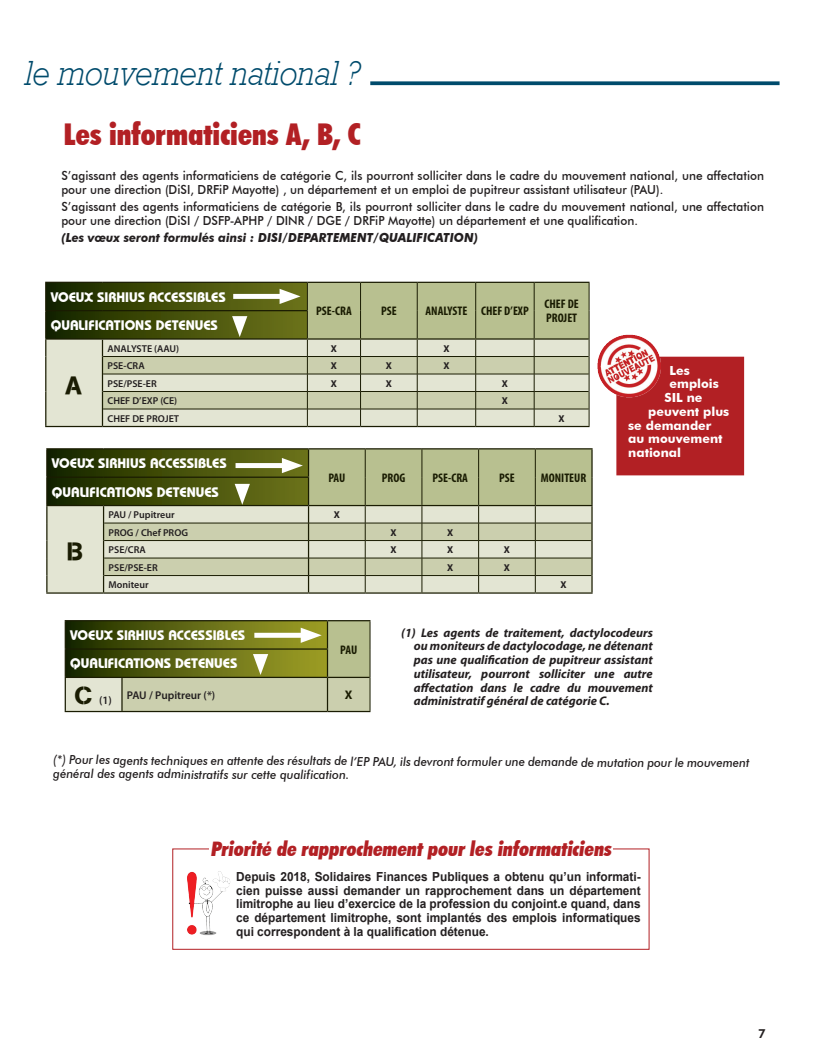
<style>
.page{position:relative;width:815px;height:1063px;background:#fff}
.page>*{position:absolute;margin:0;border:0;box-sizing:border-box;transform-origin:0 0}
.t1{font:italic 300 35px "Astute Light S Si";letter-spacing:-.01em;color:#004b6c;scale:.95 1}
.t2{font:900 condensed 30px "Futura BT";color:#b22024}
.t3{font:25px "Absolut DB Normal";color:#1a1c02}
.t4{font:900 condensed 20px "Futura BT";color:#b22024}
.t5{font:700 13.75px "Bauhaus IT Cby BT";color:#fff}
.t6{font:500 12.5px/13.8px "Futura BT";color:#231f20;scale:.95 1}
.t7{font:700 12.5px/13.8px "Arial";color:#231f20;text-align:justify;scale:.95 1}
.t8{font:italic 700 12.5px/13.8px "Myriad Pro";color:#231f20;text-align:justify}
.t9{font:italic 500 12.5px/13px "Futura BT";letter-spacing:-.005em;color:#231f20;scale:.95 1}
.t10{font:700 condensed 12.5px/13.8px "Myriad Pro";color:#1a1c02}
.t11{font:italic 700 12.5px "Futura BT";color:#231f20;scale:.95 1}
.t12{font:700 12.5px "Futura BT";color:#fff}
.t13{font:800 12.5px "Futura BT";color:#231f20}
.t14{font:700 12.5px "Myriad Pro";color:#1a1c02}
.t15{font:600 11.25px "Myriad Pro";color:#231f20}
.t16{font:600 10px "Myriad Pro";color:#231f20}
.t17{font:700 10px "Myriad Pro";color:#231f20}
</style>
<div class="page">
<svg style="left:370px;top:81px;width:410px;height:4px;background:#185c7a"></svg>
<hr style="left:45px;top:426px;width:57px;height:1px;background:#1a1c02">
<hr style="left:102px;top:426px;width:205px;height:1px;background:#1a1c02">
<hr style="left:307px;top:426px;width:54px;height:1px;background:#1a1c02">
<hr style="left:361px;top:426px;width:56px;height:1px;background:#1a1c02">
<hr style="left:417px;top:426px;width:59px;height:1px;background:#1a1c02">
<hr style="left:476px;top:426px;width:58px;height:1px;background:#1a1c02">
<hr style="left:534px;top:426px;width:56px;height:1px;background:#1a1c02">
<hr style="left:46px;top:448px;width:58px;height:1px;background:#1a1c02">
<hr style="left:104px;top:448px;width:205px;height:1px;background:#1a1c02">
<hr style="left:46px;top:592px;width:58px;height:2px;background:#1a1c02">
<hr style="left:309px;top:448px;width:56px;height:1px;background:#1a1c02">
<hr style="left:365px;top:448px;width:57px;height:1px;background:#1a1c02">
<hr style="left:422px;top:448px;width:57px;height:1px;background:#1a1c02">
<hr style="left:479px;top:448px;width:56px;height:1px;background:#1a1c02">
<hr style="left:535px;top:448px;width:58px;height:1px;background:#1a1c02">
<hr style="left:104px;top:592px;width:205px;height:2px;background:#1a1c02">
<hr style="left:309px;top:592px;width:56px;height:2px;background:#1a1c02">
<hr style="left:365px;top:592px;width:57px;height:2px;background:#1a1c02">
<hr style="left:422px;top:592px;width:57px;height:2px;background:#1a1c02">
<hr style="left:479px;top:592px;width:56px;height:2px;background:#1a1c02">
<hr style="left:535px;top:592px;width:58px;height:2px;background:#1a1c02">
<hr style="left:65px;top:620px;width:57px;height:1px;background:#1a1c02">
<hr style="left:122px;top:620px;width:205px;height:1px;background:#1a1c02">
<hr style="left:327px;top:620px;width:43px;height:1px;background:#1a1c02">
<svg style="left:46px;top:449px;width:547px;height:143px;background:#aeb390"></svg>
<svg style="left:65px;top:621px;width:306px;height:91px;background:#8d935a"></svg>
<img style="left:187px;top:871px;width:43px;height:64px">
<div style="left:172px;top:849px;width:477px;height:101px;border:1px solid #b22024"></div>
<div style="left:209px;top:840px;width:404px;height:19px;background:#fff"></div>
<svg style="left:45px;top:282px;width:545px;height:144px;background:#aeb38f"></svg>
<div style="left:617px;top:357px;width:126px;height:118px;background:#b22024"></div>
<div style="left:616px;top:357px;width:128px;height:118px;border:1px solid #b22024"></div>
<img style="left:597px;top:334px;width:64px;height:64px">
<h1 class="t1" style="left:24px;top:53px;width:355px">le mouvement national ?</h1>
<h2 class="t2" style="left:64px;top:116px;width:299px">Les informaticiens A, B, C</h2>
<p class="t6" style="left:61px;top:169px;width:741px">S’agissant des agents informaticiens de catégorie C, ils pourront solliciter dans le cadre du mouvement national, une affectation pour une direction (DiSI, DRFiP Mayotte) , un département et un emploi de pupitreur assistant utilisateur (PAU).</p>
<p class="t6" style="left:61px;top:200px;width:741px">S’agissant des agents informaticiens de catégorie B, ils pourront solliciter dans le cadre du mouvement national, une affectation pour une direction (DiSI / DSFP-APHP / DINR / DGE / DRFiP Mayotte) un département et une qualification.</p>
<p class="t11" style="left:61px;top:230px;width:440px">(Les vœux seront formulés ainsi : DISI/DEPARTEMENT/QUALIFICATION)</p>
<p class="t5" style="left:51px;top:289px;width:176px">VOEUX SIRHIUS ACCESSIBLES</p>
<p class="t5" style="left:51px;top:317px;width:169px">QUALIFICATIONS DETENUES</p>
<p class="t10" style="left:316px;top:304px;width:37px">PSE-CRA</p>
<p class="t10" style="left:381px;top:304px;width:17px">PSE</p>
<p class="t10" style="left:426px;top:304px;width:105px">ANALYSTE CHEF D’EXP</p>
<p class="t10" style="left:544px;top:297px;width:36px">CHEF DE<br>PROJET</p>
<p class="t16" style="left:107px;top:342px;width:73px">ANALYSTE (AAU)</p>
<p class="t17" style="left:331px;top:342px;width:8px">X</p>
<p class="t17" style="left:443px;top:342px;width:8px">X</p>
<p class="t16" style="left:107px;top:359px;width:39px">PSE-CRA</p>
<p class="t17" style="left:331px;top:359px;width:8px">X</p>
<p class="t17" style="left:386px;top:359px;width:8px">X</p>
<p class="t17" style="left:443px;top:359px;width:8px">X</p>
<p class="t16" style="left:107px;top:377px;width:51px">PSE/PSE-ER</p>
<p class="t17" style="left:331px;top:377px;width:8px">X</p>
<p class="t17" style="left:386px;top:377px;width:8px">X</p>
<p class="t17" style="left:502px;top:377px;width:8px">X</p>
<p class="t16" style="left:107px;top:394px;width:71px">CHEF D’EXP (CE)</p>
<p class="t17" style="left:502px;top:394px;width:8px">X</p>
<p class="t16" style="left:107px;top:412px;width:73px">CHEF DE PROJET</p>
<p class="t17" style="left:559px;top:412px;width:8px">X</p>
<p class="t5" style="left:52px;top:455px;width:176px">VOEUX SIRHIUS ACCESSIBLES</p>
<p class="t10" style="left:328px;top:471px;width:18px">PAU</p>
<p class="t10" style="left:382px;top:471px;width:25px">PROG</p>
<p class="t10" style="left:432px;top:471px;width:37px">PSE-CRA</p>
<p class="t10" style="left:499px;top:471px;width:17px">PSE</p>
<p class="t10" style="left:541px;top:471px;width:47px">MONITEUR</p>
<p class="t5" style="left:52px;top:483px;width:169px">QUALIFICATIONS DETENUES</p>
<h3 class="t3" style="left:66px;top:370px;width:17px">A</h3>
<p class="t12" style="left:669px;top:362px;width:22px">Les</p>
<p class="t12" style="left:669px;top:376px;width:51px">emplois</p>
<p class="t12" style="left:664px;top:390px;width:40px">SIL ne</p>
<p class="t12" style="left:648px;top:404px;width:83px">peuvent plus</p>
<p class="t12" style="left:628px;top:417px;width:85px">se demander</p>
<p class="t12" style="left:628px;top:431px;width:96px">au mouvement</p>
<p class="t12" style="left:628px;top:445px;width:54px">national</p>
<p class="t16" style="left:109px;top:508px;width:68px">PAU / Pupitreur</p>
<p class="t17" style="left:334px;top:508px;width:8px">X</p>
<p class="t16" style="left:109px;top:526px;width:81px">PROG / Chef PROG</p>
<p class="t17" style="left:390px;top:526px;width:8px">X</p>
<p class="t17" style="left:447px;top:526px;width:8px">X</p>
<p class="t16" style="left:109px;top:543px;width:39px">PSE/CRA</p>
<p class="t17" style="left:390px;top:543px;width:8px">X</p>
<p class="t17" style="left:447px;top:543px;width:8px">X</p>
<p class="t17" style="left:504px;top:543px;width:8px">X</p>
<p class="t16" style="left:109px;top:561px;width:51px">PSE/PSE-ER</p>
<p class="t17" style="left:447px;top:561px;width:8px">X</p>
<p class="t17" style="left:504px;top:561px;width:8px">X</p>
<p class="t16" style="left:109px;top:578px;width:42px">Moniteur</p>
<p class="t17" style="left:561px;top:578px;width:8px">X</p>
<p class="t8" style="left:414px;top:625px;width:241px;text-indent:-12px">(1) Les agents de traitement, dactylocodeurs ou moniteurs de dactylocodage, ne détenant pas une qualification de pupitreur assistant utilisateur, pourront solliciter une autre affectation dans le cadre du mouvement administratif général de catégorie C.</p>
<h3 class="t3" style="left:67px;top:537px;width:17px">B</h3>
<p class="t5" style="left:70px;top:627px;width:176px">VOEUX SIRHIUS ACCESSIBLES</p>
<p class="t10" style="left:340px;top:642px;width:18px">PAU</p>
<p class="t5" style="left:70px;top:655px;width:169px">QUALIFICATIONS DETENUES</p>
<h3 class="t3" style="left:75px;top:681px;width:18px">C</h3>
<p class="t15" style="left:99px;top:694px;width:14px">(1)</p>
<p class="t15" style="left:127px;top:688px;width:90px">PAU / Pupitreur (*)</p>
<p class="t14" style="left:345px;top:687px;width:9px">X</p>
<p class="t9" style="left:53px;top:755px;width:734px">(*) Pour les agents techniques en attente des résultats de l’EP PAU, ils devront formuler une demande de mutation pour le mouvement général des agents administratifs sur cette qualification.</p>
<h3 class="t4" style="left:210px;top:836px;width:406px">Priorité de rapprochement pour les informaticiens</h3>
<p class="t7" style="left:236px;top:870px;width:427px">Depuis 2018, Solidaires Finances Publiques a obtenu qu’un informati&shy;cien puisse aussi demander un rapprochement dans un département limitrophe au lieu d’exercice de la profession du conjoint.e quand, dans ce département limitrophe, sont implantés des emplois informatiques qui correspondent à la qualification détenue.</p>
<p class="t13" style="left:758px;top:1026px;width:9px">7</p>
</div>
